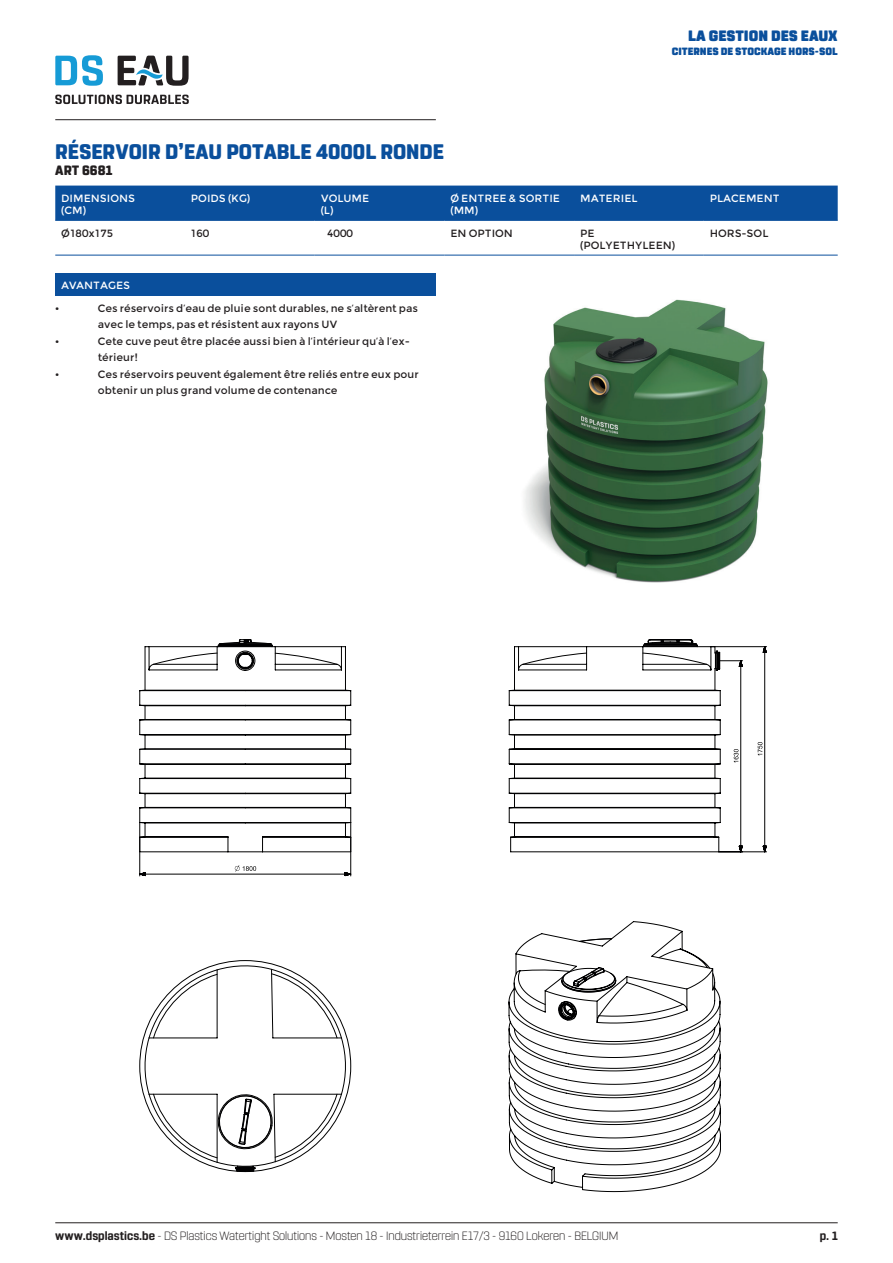
<style>
.page{position:relative;width:893px;height:1263px;background:#fff}
.page>*{position:absolute;margin:0;border:0;box-sizing:border-box;transform-origin:0 0}
.t1{font:800 21px "Rohn Rounded";color:#0a4f9c}
.t2{font:900 15px "Rohn Rounded";color:#0a4f9c}
.t3{font:800 13.5px "Rohn Rounded";color:#231f20}
.t4{font:300 12px "Rohn Rounded";color:#231f20}
.t5{font:700 12px "Rohn Rounded";color:#231f20}
.t6{font:10.5px/16.5px "Montserrat";color:#231f20}
.t7{font:10.5px/12.6px "Montserrat";color:#fff}
.t8{font:900 10.5px "Rohn Rounded";color:#0a4f9c}
.s1{font-weight:700}
</style>
<div class="page">
<hr style="left:55px;top:119px;width:381px;height:1px;background:#231f20">
<hr style="left:55px;top:1222px;width:783px;height:1px;background:#231f20">
<svg style="left:55px;top:55px;width:48px;height:31px"></svg>
<svg style="left:55px;top:95px;width:134px;height:9px"></svg>
<svg style="left:118px;top:56px;width:71px;height:30px"></svg>
<div style="left:55px;top:273px;width:381px;height:22px;background:#0a4f9c"></div>
<div style="left:55px;top:186px;width:783px;height:34px;background:#0a4f9c"></div>
<hr style="left:55px;top:220px;width:130px;height:1px;background:#0a4f9c">
<hr style="left:185px;top:220px;width:130px;height:1px;background:#0a4f9c">
<hr style="left:315px;top:220px;width:129px;height:1px;background:#0a4f9c">
<hr style="left:444px;top:220px;width:130px;height:1px;background:#0a4f9c">
<hr style="left:574px;top:220px;width:130px;height:1px;background:#0a4f9c">
<hr style="left:704px;top:220px;width:134px;height:1px;background:#0a4f9c">
<hr style="left:55px;top:255px;width:130px;height:1px;background:#0a4f9c">
<hr style="left:185px;top:255px;width:130px;height:1px;background:#0a4f9c">
<hr style="left:315px;top:255px;width:129px;height:1px;background:#0a4f9c">
<hr style="left:444px;top:255px;width:130px;height:1px;background:#0a4f9c">
<hr style="left:574px;top:255px;width:130px;height:1px;background:#0a4f9c">
<hr style="left:704px;top:255px;width:134px;height:1px;background:#0a4f9c">
<img style="left:524px;top:299px;width:244px;height:284px">
<svg style="left:139px;top:639px;width:628px;height:554px"></svg>
<h1 class="t1" style="left:55px;top:139px;width:390px">RÉSERVOIR D’EAU POTABLE 4000L RONDE</h1>
<p class="t3" style="left:55px;top:162px;width:59px">ART 6681</p>
<h2 class="t2" style="left:688px;top:27px;width:151px">LA GESTION DES EAUX</h2>
<p class="t8" style="left:672px;top:45px;width:168px">CITERNES DE STOCKAGE HORS-SOL</p>
<p class="t7" style="left:61px;top:192px;width:75px">DIMENSIONS (CM)</p>
<p class="t7" style="left:191px;top:192px;width:61px">POIDS (KG)</p>
<p class="t7" style="left:321px;top:192px;width:50px">VOLUME (L)</p>
<p class="t7" style="left:450px;top:192px;width:111px">Ø ENTREE &amp; SORTIE (MM)</p>
<p class="t7" style="left:580px;top:192px;width:59px">MATERIEL</p>
<p class="t7" style="left:710px;top:192px;width:71px">PLACEMENT</p>
<p class="t6" style="left:61px;top:224px;width:54px">Ø180x175</p>
<p class="t6" style="left:191px;top:224px;width:20px">160</p>
<p class="t6" style="left:327px;top:224px;width:27px">4000</p>
<p class="t6" style="left:450px;top:224px;width:64px">EN OPTION</p>
<p class="t6" style="left:580px;top:226px;width:97px;line-height:12.6px">PE (POLYETHYLEEN)</p>
<p class="t6" style="left:710px;top:224px;width:60px">HORS-SOL</p>
<p class="t7" style="left:61px;top:279px;width:70px">AVANTAGES</p>
<p class="t6" style="left:55px;top:300px;width:6px">•</p>
<p class="t6" style="left:98px;top:300px;width:322px">Ces réservoirs d’eau de pluie sont durables, ne s’altèrent pas avec le temps, pas et résistent aux rayons UV</p>
<p class="t6" style="left:55px;top:333px;width:6px">•</p>
<p class="t6" style="left:98px;top:333px;width:314px">Cete cuve peut être placée aussi bien à l’intérieur qu’à l’ex&shy;térieur!</p>
<p class="t6" style="left:55px;top:366px;width:6px">•</p>
<p class="t6" style="left:98px;top:366px;width:323px">Ces réservoirs peuvent également être reliés entre eux pour obtenir un plus grand volume de contenance</p>
<p class="t4" style="left:55px;top:1229px;width:565px"><span class="s1">www.dsplastics.be</span> - DS Plastics Watertight Solutions - Mosten 18 - Industrieterrein E17/3 - 9160 Lokeren - BELGIUM</p>
<p class="t5" style="left:820px;top:1229px;width:19px">p. 1</p>
</div>
